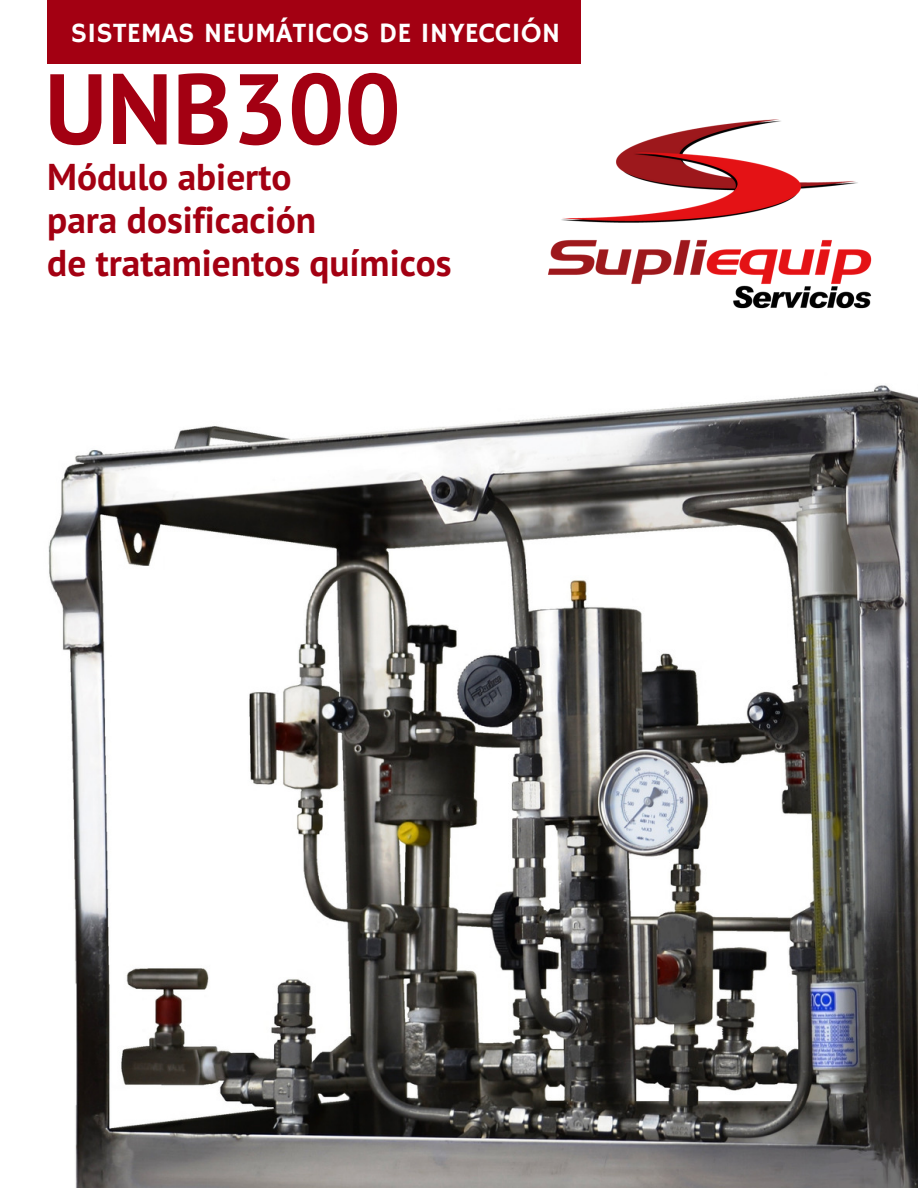
<style>
.page{position:relative;width:918px;height:1188px;background:#fff}
.page>*{position:absolute;margin:0;border:0;box-sizing:border-box;transform-origin:0 0}
.t1{font:700 99.6px "PT Sans";color:#a30012}
.t2{font:700 37.35px/42.8px "PT Sans";color:#a30012}
.t3{font:28.05px "Hammersmith One";color:#fff}
</style>
<div class="page">
<img style="left:48px;top:385px;width:870px;height:803px">
<div style="left:47px;top:0;width:533px;height:63px;background:#a30012"></div>
<img style="left:548px;top:119px;width:324px;height:190px">
<p class="t3" style="left:71px;top:16px;width:491px">SISTEMAS NEUMÁTICOS DE INYECCIÓN</p>
<h1 class="t1" style="left:45px;top:43px;width:358px">UNB300</h1>
<p class="t2" style="left:47px;top:155px;width:406px">Módulo abierto<br>para dosificación<br>de tratamientos químicos</p>
</div>
